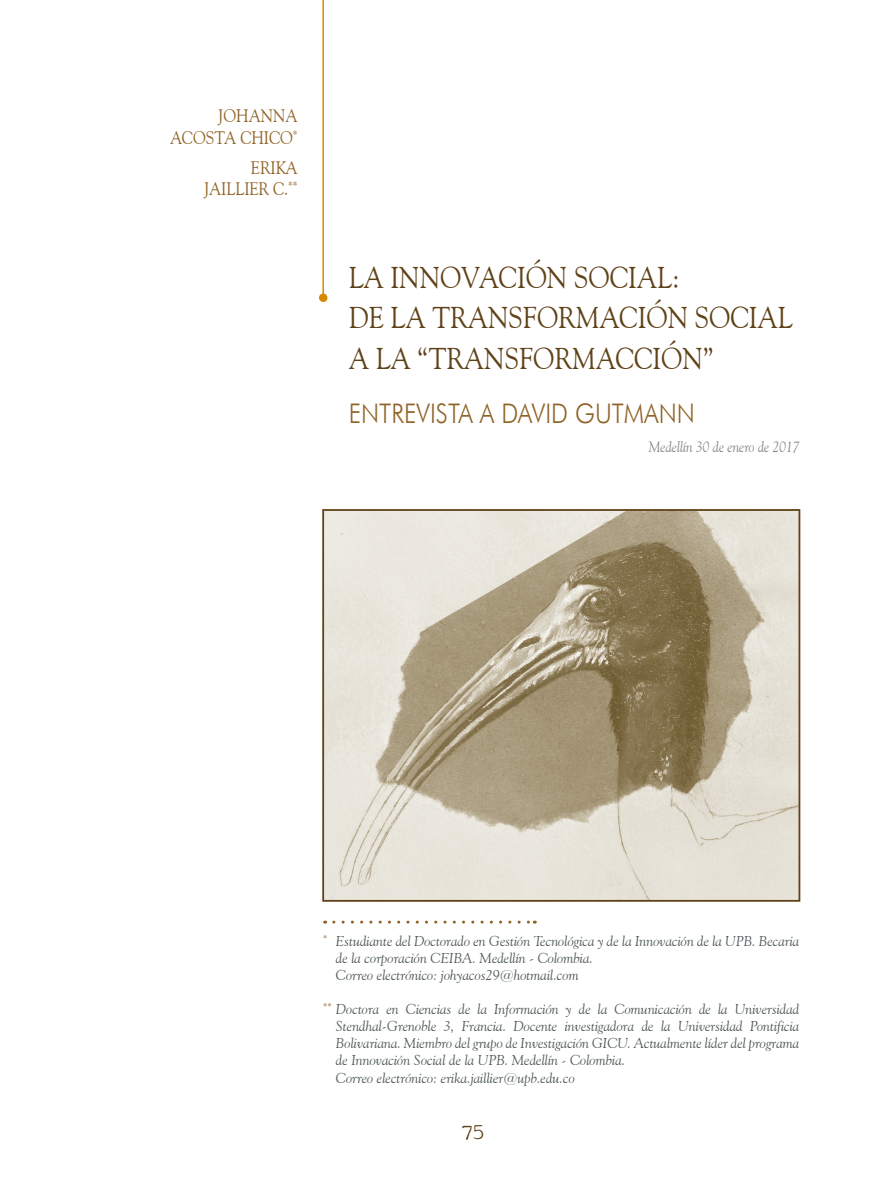
<style>
.page{position:relative;width:893px;height:1191px;background:#fff}
.page>*{position:absolute;margin:0;border:0;box-sizing:border-box;transform-origin:0 0}
._02a_Titulo_Articulo{font:30px "Goudy Old Style BT";color:#604218;scale:.9 1}
._02b_Subtitulo_Artic{font:300 27px "Futura BT";color:#8f6226;scale:.9 1}
.t1{font:21px "My type of font";color:#604218}
._04a_Autor_Articulo{font:18px "Goudy Old Style BT";color:#8f6226;scale:.9 1}
._04b_Cargo_Autor_Art{font:italic 15px "Goudy Old Style BT";color:#808687;scale:.9 1}
._09_Pie_de_Pagina{font:italic 14.25px/17.1px "Goudy Old Style BT";color:#4e5758}
</style>
<div class="page">
<svg style="left:334px;top:920px;width:201px;height:3px"></svg>
<img style="left:325px;top:512px;width:472px;height:386px">
<div style="left:322px;top:509px;width:478px;height:392px;border:2px solid #604218"></div>
<hr style="left:322px;top:0;width:2px;height:297px;background:#d78800">
<div style="left:319px;top:293px;width:8px;height:9px;background:#d78800;border-radius:50%"></div>
<p class="_04a_Autor_Articulo" style="left:218px;top:105px;width:90px">JOHANNA</p>
<p class="_04a_Autor_Articulo" style="left:170px;top:126px;width:143px">ACOSTA CHICO<sup>*</sup></p>
<p class="_04a_Autor_Articulo" style="left:251px;top:156px;width:53px">ERIKA</p>
<p class="_04a_Autor_Articulo" style="left:204px;top:178px;width:105px">JAILLIER C.<sup>**</sup></p>
<p class="_02a_Titulo_Articulo" style="left:349px;top:259px;width:369px">LA INNOVACIÓN SOCIAL:</p>
<p class="_02a_Titulo_Articulo" style="left:349px;top:299px;width:495px">DE LA TRANSFORMACIÓN SOCIAL</p>
<p class="_02a_Titulo_Articulo" style="left:349px;top:340px;width:407px">A LA “TRANSFORMACCIÓN”</p>
<p class="_02b_Subtitulo_Artic" style="left:349px;top:397px;width:386px">ENTREVISTA A DAVID GUTMANN</p>
<p class="_04b_Cargo_Autor_Art" style="left:649px;top:437px;width:169px">Medellín 30 de enero de 2017</p>
<p class="_09_Pie_de_Pagina" style="left:336px;top:932px;width:465px;text-indent:-13px"><sup>*</sup> Estudiante del Doctorado en Gestión Tecnológica y de la Innovación de la UPB. Becaria de la corporación CEIBA. Medellín - Colombia.</p>
<p class="_09_Pie_de_Pagina" style="left:336px;top:966px;width:244px">Correo electrónico: johyacos29@hotmail.com</p>
<p class="_09_Pie_de_Pagina" style="left:336px;top:1000px;width:465px;text-align:justify;text-indent:-13px"><sup>**</sup> Doctora en Ciencias de la Información y de la Comunicación de la Universidad Stendhal-Grenoble 3, Francia. Docente investigadora de la Universidad Pontificia Bolivariana. Miembro del grupo de Investigación GICU. Actualmente líder del programa de Innovación Social de la UPB. Medellín - Colombia.</p>
<p class="_09_Pie_de_Pagina" style="left:336px;top:1068px;width:240px">Correo electrónico: erika.jaillier@upb.edu.co</p>
<p class="t1" style="left:461px;top:1119px;width:25px">75</p>
</div>
